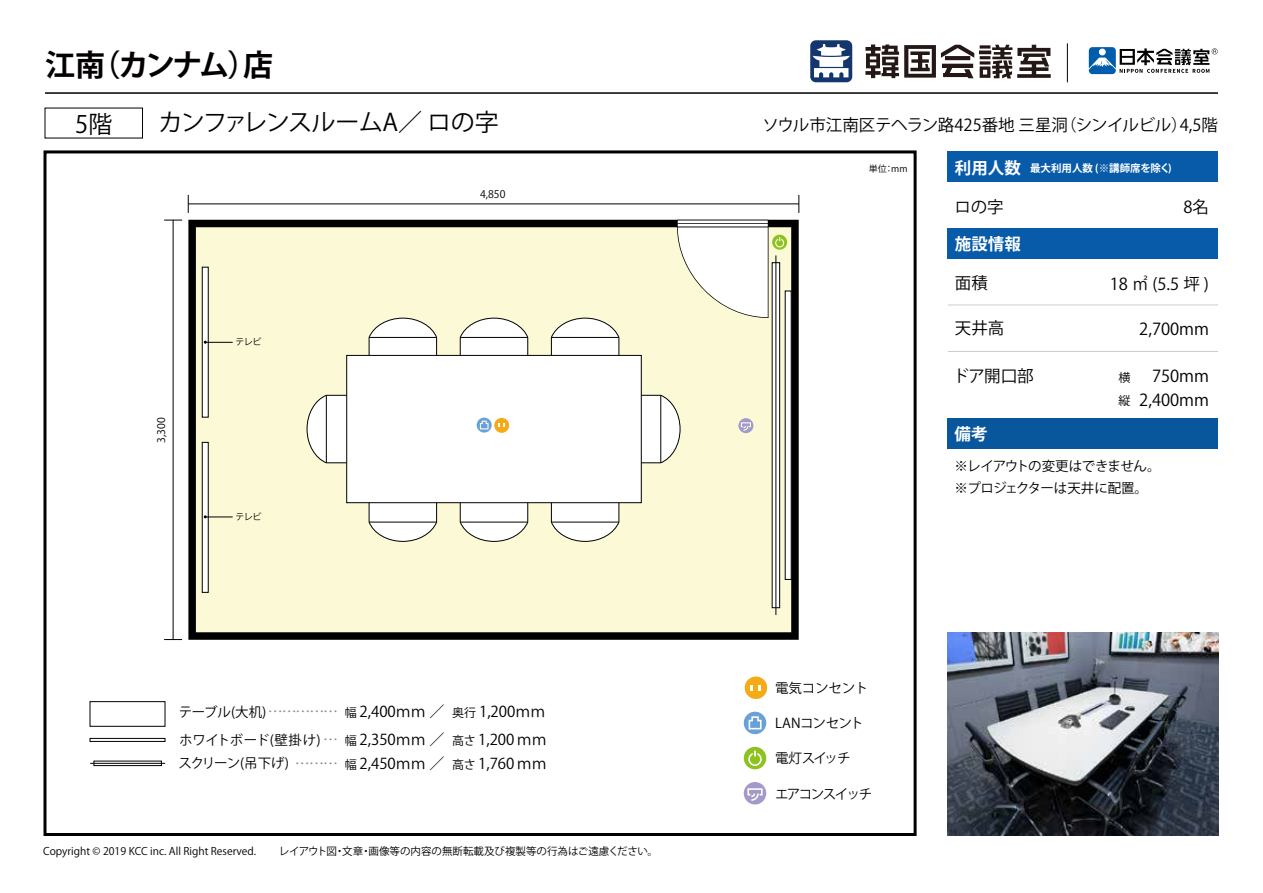
<style>
.page{position:relative;width:1263px;height:893px;background:#fff}
.page>*{position:absolute;margin:0;border:0;box-sizing:border-box;transform-origin:0 0}
.t1{font:700 30px "Koz Go Pro";letter-spacing:-.1em;color:#040000}
.t2{font:24px "Koz Go Pro";letter-spacing:-.03em;color:#000}
.t3{font:16.5px "Koz Go Pro";color:#000}
.t4{font:16.5px/23.9px "Koz Go Pro";color:#040000;text-align:right}
.t5{font:700 16.5px "Koz Go Pro";color:#fff}
.t6{font:15px/28px "Koz Go Pro";color:#000}
.t7{font:13.5px/22.5px "Koz Go Pro";letter-spacing:-.02em;color:#000}
.t8{font:13.5px "Koz Go Pro";letter-spacing:-.05em;color:#000}
.t9{font:13.5px "Koz Go Pro";letter-spacing:-.075em;color:#000}
.t10{font:13.5px "Koz Go Pro";letter-spacing:-.115em;color:#000}
.t11{font:13.5px "Koz Go Pro";letter-spacing:-.015em;color:#000}
.t12{font:12px/22.8px "Koz Go Pro";color:#000}
.t13{font:10.5px "Koz Go Pro";color:#000}
.t14{font:700 10.5px "Koz Go Pro";color:#fff}
.t15{font:9px "Koz Go Pro";letter-spacing:-.01em;color:#000}
.s1{font-size:13.5px}
.s2{color:#8c8c8c}
.s3{font-size:12px}
.s4{font-size:16.5px}
</style>
<div class="page">
<hr style="left:45px;top:92px;width:1173px;height:2px;background:#000">
<div style="left:44px;top:150px;width:872px;height:686px;border:3px solid #000"></div>
<div style="left:948px;top:228px;width:270px;height:30px;background:#085ba8"></div>
<div style="left:948px;top:152px;width:270px;height:30px;background:#085ba8"></div>
<div style="left:948px;top:419px;width:270px;height:30px;background:#08579c"></div>
<svg style="left:744px;top:712px;width:22px;height:22px"></svg>
<svg style="left:749px;top:716px;width:12px;height:13px"></svg>
<div style="left:745px;top:676px;width:22px;height:23px;background:#f5ab18;border-radius:50%"></div>
<svg style="left:751px;top:685px;width:2px;height:6px"></svg>
<svg style="left:759px;top:685px;width:2px;height:6px"></svg>
<div style="left:744px;top:747px;width:22px;height:22px;background:#8dc21f;border-radius:50%"></div>
<svg style="left:748px;top:751px;width:14px;height:15px"></svg>
<div style="left:744px;top:782px;width:22px;height:22px;background:#a499c9;border-radius:50%"></div>
<svg style="left:747px;top:788px;width:15px;height:13px"></svg>
<svg style="left:1089px;top:47px;width:129px;height:27px"></svg>
<hr style="left:1067px;top:43px;width:1px;height:39px;background:#000">
<div style="left:810px;top:40px;width:42px;height:42px;background:#13366e;border-radius:6px"></div>
<svg style="left:813px;top:44px;width:37px;height:33px"></svg>
<svg style="left:865px;top:44px;width:186px;height:34px"></svg>
<img style="left:948px;top:632px;width:270px;height:203px">
<hr style="left:948px;top:305px;width:270px;height:1px;background:#ccc">
<hr style="left:948px;top:351px;width:270px;height:1px;background:#ccc">
<svg style="left:164px;top:220px;width:18px;height:1px"></svg>
<svg style="left:164px;top:639px;width:18px;height:1px"></svg>
<hr style="left:173px;top:220px;width:1px;height:419px;background:#000">
<svg style="left:188px;top:195px;width:1px;height:18px"></svg>
<svg style="left:798px;top:195px;width:1px;height:18px"></svg>
<hr style="left:188px;top:204px;width:611px;height:1px;background:#000">
<svg style="left:94px;top:761px;width:68px;height:5px"></svg>
<hr style="left:90px;top:763px;width:75px;height:1px;background:#000">
<div style="left:90px;top:701px;width:75px;height:26px;background:#fff;border:1px solid #000"></div>
<svg style="left:90px;top:738px;width:75px;height:4px"></svg>
<svg style="left:188px;top:220px;width:611px;height:420px;background:#e5e3c3"></svg>
<svg style="left:785px;top:291px;width:6px;height:289px"></svg>
<svg style="left:202px;top:442px;width:7px;height:151px"></svg>
<svg style="left:202px;top:267px;width:7px;height:151px"></svg>
<svg style="left:368px;top:317px;width:69px;height:38px"></svg>
<hr style="left:369px;top:337px;width:68px;height:1px;background:#000">
<svg style="left:459px;top:317px;width:69px;height:38px"></svg>
<hr style="left:460px;top:337px;width:68px;height:1px;background:#000">
<svg style="left:551px;top:317px;width:69px;height:38px"></svg>
<hr style="left:551px;top:337px;width:68px;height:1px;background:#000">
<svg style="left:551px;top:503px;width:69px;height:39px"></svg>
<hr style="left:551px;top:522px;width:68px;height:1px;background:#000">
<svg style="left:459px;top:503px;width:69px;height:39px"></svg>
<hr style="left:460px;top:522px;width:68px;height:1px;background:#000">
<svg style="left:368px;top:503px;width:69px;height:39px"></svg>
<hr style="left:369px;top:522px;width:68px;height:1px;background:#000">
<svg style="left:642px;top:395px;width:39px;height:69px"></svg>
<hr style="left:660px;top:395px;width:1px;height:68px;background:#000">
<svg style="left:306px;top:395px;width:40px;height:69px"></svg>
<hr style="left:326px;top:395px;width:1px;height:68px;background:#000">
<div style="left:346px;top:355px;width:296px;height:148px;background:#fff;border:1px solid #000"></div>
<svg style="left:772px;top:262px;width:8px;height:346px"></svg>
<hr style="left:775px;top:255px;width:1px;height:360px;background:#000">
<svg style="left:677px;top:227px;width:91px;height:91px"></svg>
<hr style="left:678px;top:220px;width:90px;height:3px;background:#000">
<svg style="left:677px;top:223px;width:91px;height:4px"></svg>
<hr style="left:678px;top:224px;width:90px;height:2px;background:#000">
<svg style="left:477px;top:418px;width:15px;height:15px"></svg>
<svg style="left:480px;top:421px;width:8px;height:8px"></svg>
<div style="left:494px;top:418px;width:15px;height:15px;background:#f5ab18;border-radius:50%"></div>
<svg style="left:498px;top:423px;width:7px;height:4px"></svg>
<svg style="left:204px;top:341px;width:29px;height:3px"></svg>
<svg style="left:204px;top:515px;width:29px;height:3px"></svg>
<h1 class="t1" style="left:45px;top:45px;width:229px">江南（カンナム）店</h1>
<h2 class="t2" style="left:75px;top:108px;width:39px">5階</h2>
<h2 class="t2" style="left:158px;top:106px;width:342px">カンファレンスルームA／ ロの字</h2>
<h3 class="t3" style="left:762px;top:114px;width:457px">ソウル市江南区テヘラン路425番地 三星洞（シンイルビル）4,5階</h3>
<p class="t13" style="left:155px;top:443px;width:27px;rotate:-90deg">3,300</p>
<p class="t15" style="left:236px;top:336px;width:28px">テレビ</p>
<p class="t15" style="left:236px;top:510px;width:28px">テレビ</p>
<p class="t13" style="left:480px;top:187px;width:27px">4,850</p>
<h3 class="t6" style="left:179px;top:698px;width:369px"><span class="s1">テーブル(大机)</span><span class="s2">……………</span> <span class="s3">幅</span> 2,400ｍｍ ／ <span class="s3">奥行</span> 1,200ｍｍ<span class="s1">ホワイトボード(壁掛け)</span> <span class="s2">…</span> <span class="s3">幅</span> 2,350ｍｍ ／ <span class="s3">高さ</span> 1,200ｍｍ</h3>
<p class="t9" style="left:178px;top:754px;width:112px">スクリーン(吊下げ)</p>
<h3 class="t6" style="left:295px;top:750px;width:253px"><span class="s2">………</span> <span class="s3">幅</span> 2,450ｍｍ ／ <span class="s3">高さ</span> 1,760ｍｍ</h3>
<p class="t13" style="left:43px;top:844px;width:214px">Copyright © 2019 KCC inc. All Right Reserved.</p>
<p class="t13" style="left:279px;top:844px;width:381px">レイアウト図・文章・画像等の内容の無断転載及び複製等の行為はご遠慮ください。</p>
<p class="t15" style="left:869px;top:163px;width:40px">単位：mm</p>
<p class="t14" style="left:955px;top:161px;width:218px"><span class="s4">利用人数</span> 最大利用人数 (※講師席を除く)</p>
<h3 class="t3" style="left:954px;top:196px;width:51px">ロの字</h3>
<h3 class="t5" style="left:955px;top:233px;width:67px">施設情報</h3>
<h3 class="t3" style="left:1183px;top:196px;width:27px">8名</h3>
<h3 class="t3" style="left:955px;top:272px;width:34px">面積</h3>
<h3 class="t4" style="left:1110px;top:273px;width:101px">18 ㎡ (5.5 坪 )</h3>
<h3 class="t3" style="left:955px;top:317px;width:51px">天井高</h3>
<h3 class="t3" style="left:953px;top:365px;width:82px">ドア開口部</h3>
<p class="t12" style="left:1118px;top:366px;width:13px">横縦</p>
<h3 class="t5" style="left:954px;top:424px;width:34px">備考</h3>
<h3 class="t4" style="left:1139px;top:317px;width:71px">2,700mm</h3>
<h3 class="t4" style="left:1139px;top:364px;width:71px">750mm<br>2,400mm</h3>
<p class="t7" style="left:954px;top:455px;width:207px">※レイアウトの変更はできません。※プロジェクターは天井に配置。</p>
<p class="t11" style="left:775px;top:679px;width:95px">電気コンセント</p>
<p class="t8" style="left:775px;top:715px;width:90px">LANコンセント</p>
<p class="t8" style="left:775px;top:750px;width:77px">電灯スイッチ</p>
<p class="t10" style="left:775px;top:785px;width:99px">エアコンスイッチ</p>
</div>
